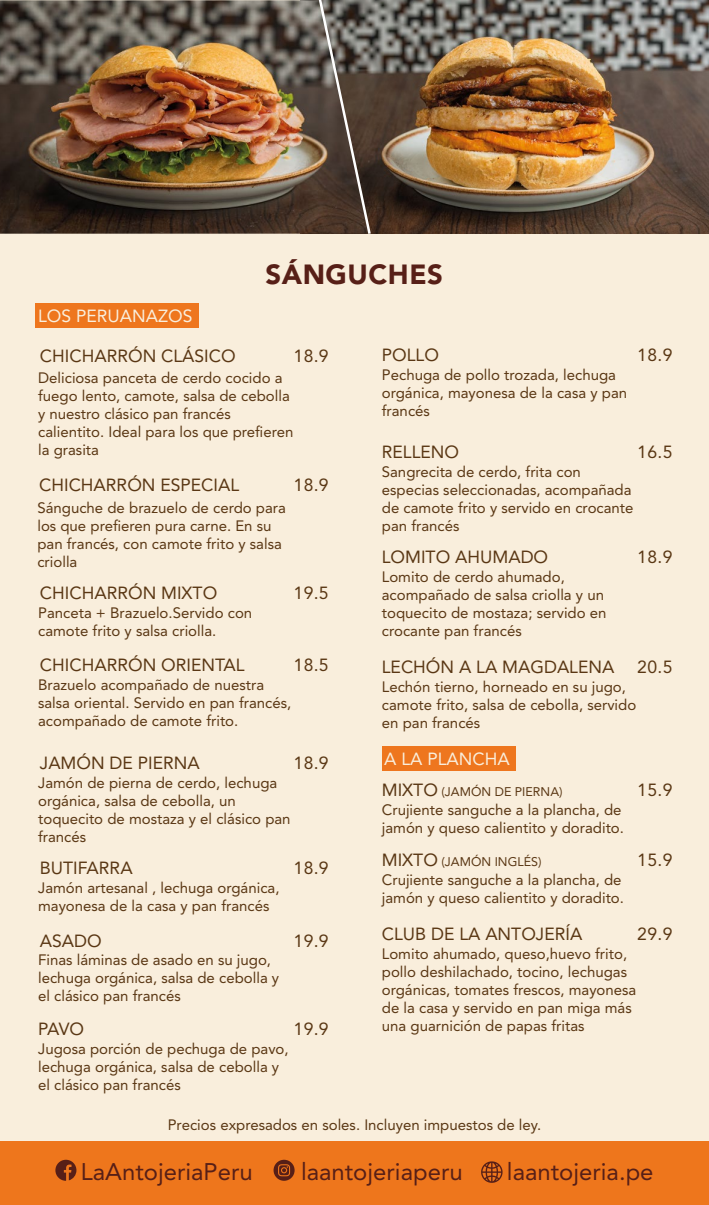
<style>
.page{position:relative;width:709px;height:1205px;background:#f9eedc}
.page>*{position:absolute;margin:0;border:0;box-sizing:border-box;transform-origin:0 0}
.t1{font:900 27.5px "Avenir LT Std";letter-spacing:.02em;color:#571f17}
.t2{font:24px "Avenir LT Std";color:#571f17}
.t3{font:17.5px "Avenir LT Std";color:#5a3714}
.t4{font:17.5px "Avenir LT Std";color:#f9eedc}
.t5{font:15px/18px "Avenir LT Std";color:#5a3714}
.t6{font:12.5px "Avenir LT Std";color:#5a3714}
.s1{font-size:17.5px}
</style>
<div class="page">
<img style="left:372px;top:0;width:337px;height:234px">
<div style="left:0;top:1142px;width:709px;height:63px;background:#ee761c"></div>
<svg style="left:55px;top:1159px;width:21px;height:22px"></svg>
<svg style="left:273px;top:1159px;width:21px;height:22px"></svg>
<svg style="left:481px;top:1161px;width:21px;height:22px"></svg>
<img style="left:0;top:0;width:317px;height:234px">
<svg style="left:317px;top:0;width:55px;height:234px;background:#5b4f46"></svg>
<div style="left:35px;top:304px;width:164px;height:24px;background:#ee761e"></div>
<div style="left:381px;top:746px;width:134px;height:25px;background:#ee761e"></div>
<p class="t4" style="left:38px;top:305px;width:156px">LOS PERUANAZOS</p>
<h1 class="t1" style="left:265px;top:258px;width:179px">SÁNGUCHES</h1>
<p class="t3" style="left:40px;top:346px;width:197px">CHICHARRÓN CLÁSICO</p>
<p class="t3" style="left:293px;top:346px;width:37px">18.9</p>
<p class="t5" style="left:38px;top:369px;width:257px">Deliciosa panceta de cerdo cocido a fuego lento, camote, salsa de cebolla y nuestro clásico pan francés calientito. Ideal para los que prefieren la grasita</p>
<p class="t3" style="left:39px;top:475px;width:202px">CHICHARRÓN ESPECIAL</p>
<p class="t3" style="left:293px;top:475px;width:37px">18.9</p>
<p class="t5" style="left:37px;top:498px;width:250px">Sánguche de brazuelo de cerdo para los que prefieren pura carne. En su pan francés, con camote frito y salsa criolla</p>
<p class="t3" style="left:40px;top:583px;width:179px">CHICHARRÓN MIXTO</p>
<p class="t3" style="left:293px;top:583px;width:37px">19.5</p>
<p class="t5" style="left:38px;top:604px;width:216px">Panceta + Brazuelo.Servido con camote frito y salsa criolla.</p>
<p class="t3" style="left:40px;top:655px;width:206px">CHICHARRÓN ORIENTAL</p>
<p class="t3" style="left:293px;top:655px;width:37px">18.5</p>
<p class="t5" style="left:38px;top:676px;width:255px">Brazuelo acompañado de nuestra salsa oriental. Servido en pan francés, acompañado de camote frito.</p>
<p class="t3" style="left:40px;top:753px;width:161px">JAMÓN DE PIERNA</p>
<p class="t3" style="left:293px;top:753px;width:37px">18.9</p>
<p class="t5" style="left:38px;top:774px;width:254px">Jamón de pierna de cerdo, lechuga orgánica, salsa de cebolla, un toquecito de mostaza y el clásico pan francés</p>
<p class="t3" style="left:40px;top:858px;width:94px">BUTIFARRA</p>
<p class="t3" style="left:293px;top:858px;width:37px">18.9</p>
<p class="t5" style="left:38px;top:879px;width:243px">Jamón artesanal , lechuga orgánica, mayonesa de la casa y pan francés</p>
<p class="t3" style="left:40px;top:930px;width:63px">ASADO</p>
<p class="t3" style="left:293px;top:930px;width:37px">19.9</p>
<p class="t5" style="left:38px;top:951px;width:242px">Finas láminas de asado en su jugo, lechuga orgánica, salsa de cebolla y el clásico pan francés</p>
<p class="t3" style="left:38px;top:1019px;width:47px">PAVO</p>
<p class="t3" style="left:293px;top:1019px;width:37px">19.9</p>
<p class="t5" style="left:38px;top:1040px;width:252px">Jugosa porción de pechuga de pavo, lechuga orgánica, salsa de cebolla y el clásico pan francés</p>
<p class="t3" style="left:382px;top:345px;width:59px">POLLO</p>
<p class="t3" style="left:637px;top:345px;width:37px">18.9</p>
<p class="t5" style="left:382px;top:365px;width:247px">Pechuga de pollo trozada, lechuga orgánica, mayonesa de la casa y pan francés</p>
<p class="t3" style="left:382px;top:441px;width:79px">RELLENO</p>
<p class="t3" style="left:637px;top:441px;width:37px">16.5</p>
<p class="t5" style="left:382px;top:462px;width:253px">Sangrecita de cerdo, frita con especias seleccionadas, acompañada de camote frito y servido en crocante pan francés</p>
<p class="t3" style="left:382px;top:546px;width:168px">LOMITO AHUMADO</p>
<p class="t3" style="left:637px;top:546px;width:37px">18.9</p>
<p class="t5" style="left:382px;top:567px;width:226px">Lomito de cerdo ahumado, acompañado de salsa criolla y un toquecito de mostaza; servido en crocante pan francés</p>
<p class="t3" style="left:382px;top:656px;width:234px">LECHÓN A LA MAGDALENA</p>
<p class="t3" style="left:637px;top:656px;width:37px">20.5</p>
<p class="t5" style="left:382px;top:677px;width:256px">Lechón tierno, horneado en su jugo, camote frito, salsa de cebolla, servido en pan francés</p>
<p class="t4" style="left:384px;top:748px;width:127px">A LA PLANCHA</p>
<p class="t6" style="left:382px;top:784px;width:182px"><span class="s1">MIXTO</span> (JAMÓN DE PIERNA)</p>
<p class="t3" style="left:637px;top:780px;width:37px">15.9</p>
<p class="t5" style="left:382px;top:801px;width:244px">Crujiente sanguche a la plancha, de jamón y queso calientito y doradito.</p>
<p class="t6" style="left:382px;top:854px;width:161px"><span class="s1">MIXTO</span> (JAMÓN INGLÉS)</p>
<p class="t3" style="left:637px;top:850px;width:37px">15.9</p>
<p class="t5" style="left:382px;top:871px;width:244px">Crujiente sanguche a la plancha, de jamón y queso calientito y doradito.</p>
<p class="t3" style="left:382px;top:924px;width:202px">CLUB DE LA ANTOJERÍA</p>
<p class="t3" style="left:637px;top:924px;width:37px">29.9</p>
<p class="t5" style="left:382px;top:945px;width:256px">Lomito ahumado, queso,huevo frito, pollo deshilachado, tocino, lechugas orgánicas, tomates frescos, mayonesa de la casa y servido en pan miga más una guarnición de papas fritas</p>
<p class="t5" style="left:168px;top:1116px;width:375px">Precios expresados en soles. Incluyen impuestos de ley.</p>
<h2 class="t2" style="left:81px;top:1158px;width:173px">LaAntojeriaPeru</h2>
<h2 class="t2" style="left:301px;top:1158px;width:163px">laantojeriaperu</h2>
<h2 class="t2" style="left:507px;top:1158px;width:148px">laantojeria.pe</h2>
</div>
